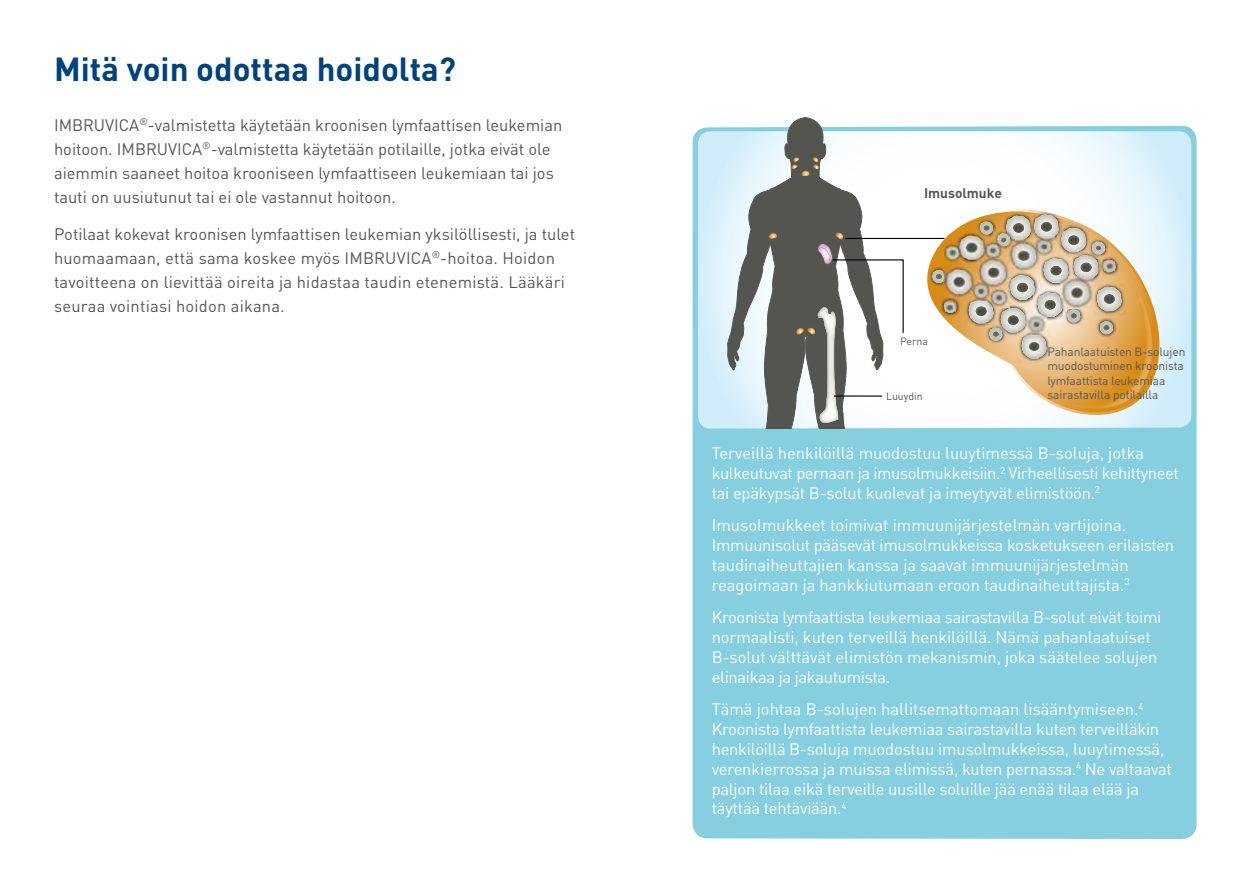
<style>
.page{position:relative;width:1259px;height:893px;background:#fff}
.page>*{position:absolute;margin:0;border:0;box-sizing:border-box;transform-origin:0 0}
.t1{font:700 33px "DIN";color:#00437c}
.t2{font:16.5px/19.8px "DIN";letter-spacing:-.015em;color:#fff}
.t3{font:16.5px/24px "DIN";color:#555756}
.t4{font:700 13.65px "DIN";color:#555756}
.t5{font:12px/14.4px "DIN";letter-spacing:-.01em;color:#555756}
.t6{font:10.5px "DIN";color:#555756}
</style>
<div class="page">
<div style="left:692px;top:126px;width:504px;height:713px;background:#85cfe0"></div>
<svg style="left:698px;top:131px;width:493px;height:298px"></svg>
<svg style="left:727px;top:117px;width:156px;height:312px"></svg>
<svg style="left:769px;top:233px;width:8px;height:6px"></svg>
<svg style="left:791px;top:157px;width:28px;height:19px"></svg>
<svg style="left:897px;top:210px;width:275px;height:220px"></svg>
<svg style="left:924px;top:209px;width:235px;height:206px"></svg>
<img style="left:1039px;top:251px;width:114px;height:159px">
<img style="left:956px;top:231px;width:12px;height:4px">
<img style="left:957px;top:233px;width:11px;height:2px">
<img style="left:964px;top:313px;width:4px;height:14px">
<img style="left:1029px;top:210px;width:34px;height:1px">
<img style="left:1017px;top:359px;width:34px;height:4px">
<img style="left:1017px;top:359px;width:33px;height:3px">
<img style="left:1122px;top:283px;width:4px;height:33px">
<img style="left:1122px;top:283px;width:3px;height:32px">
<img style="left:928px;top:283px;width:14px;height:4px">
<svg style="left:928px;top:266px;width:14px;height:17px"></svg>
<img style="left:939px;top:296px;width:22px;height:21px">
<img style="left:940px;top:298px;width:20px;height:19px">
<svg style="left:939px;top:312px;width:4px;height:5px"></svg>
<img style="left:941px;top:298px;width:18px;height:18px">
<img style="left:968px;top:211px;width:154px;height:148px">
<img style="left:942px;top:235px;width:73px;height:78px">
<img style="left:1015px;top:236px;width:39px;height:36px">
<img style="left:1095px;top:246px;width:20px;height:26px">
<img style="left:1060px;top:276px;width:33px;height:33px">
<img style="left:1025px;top:314px;width:22px;height:37px">
<svg style="left:796px;top:233px;width:108px;height:196px"></svg>
<hr style="left:834px;top:395px;width:48px;height:2px;background:#000">
<hr style="left:845px;top:238px;width:99px;height:1px;background:#000">
<h1 class="t1" style="left:54px;top:48px;width:403px">Mitä voin odottaa hoidolta?</h1>
<p class="t3" style="left:54px;top:113px;width:510px">IMBRUVICA<sup>®</sup>-valmistetta käytetään kroonisen lymfaattisen leukemian hoitoon. IMBRUVICA<sup>®</sup>-valmistetta käytetään potilaille, jotka eivät ole aiemmin saaneet hoitoa krooniseen lymfaattiseen leukemiaan tai jos tauti on uusiutunut tai ei ole vastannut hoitoon.</p>
<p class="t3" style="left:54px;top:221px;width:523px">Potilaat kokevat kroonisen lymfaattisen leukemian yksilöllisesti, ja tulet huomaamaan, että sama koskee myös IMBRUVICA<sup>®</sup>-hoitoa. Hoidon tavoitteena on lievittää oireita ja hidastaa taudin etenemistä. Lääkäri seuraa vointiasi hoidon aikana.</p>
<p class="t4" style="left:924px;top:184px;width:79px">Imusolmuke</p>
<p class="t6" style="left:900px;top:335px;width:29px">Perna</p>
<p class="t6" style="left:886px;top:390px;width:38px">Luuydin</p>
<p class="t5" style="left:1047px;top:344px;width:139px">Pahanlaatuisten B-solujen muodostuminen kroonista lymfaattista leukemiaa sairastavilla potilailla</p>
<p class="t2" style="left:711px;top:443px;width:468px">Terveillä henkilöillä muodostuu luuytimessä B-soluja, jotka kulkeutuvat pernaan ja imusolmukkeisiin.<sup>2</sup> Virheellisesti kehittyneet tai epäkypsät B-solut kuolevat ja imeytyvät elimistöön.<sup>2</sup></p>
<p class="t2" style="left:711px;top:515px;width:464px">Imusolmukkeet toimivat immuunijärjestelmän vartijoina.<br>Immuunisolut pääsevät imusolmukkeissa kosketukseen erilaisten taudinaiheuttajien kanssa ja saavat immuunijärjestelmän reagoimaan ja hankkiutumaan eroon taudinaiheuttajista.<sup>3</sup></p>
<p class="t2" style="left:711px;top:607px;width:451px">Kroonista lymfaattista leukemiaa sairastavilla B-solut eivät toimi normaalisti, kuten terveillä henkilöillä. Nämä pahanlaatuiset B-solut välttävät elimistön mekanismin, joka säätelee solujen elinaikaa ja jakautumista.</p>
<p class="t2" style="left:711px;top:699px;width:462px">Tämä johtaa B-solujen hallitsemattomaan lisääntymiseen.<sup>4<br></sup>Kroonista lymfaattista leukemiaa sairastavilla kuten terveilläkin henkilöillä B-soluja muodostuu imusolmukkeissa, luuytimessä, verenkierrossa ja muissa elimissä, kuten pernassa.<sup>4</sup> Ne valtaavat paljon tilaa eikä terveille uusille soluille jää enää tilaa elää ja täyttää tehtäviään.<sup>4</sup></p>
</div>
